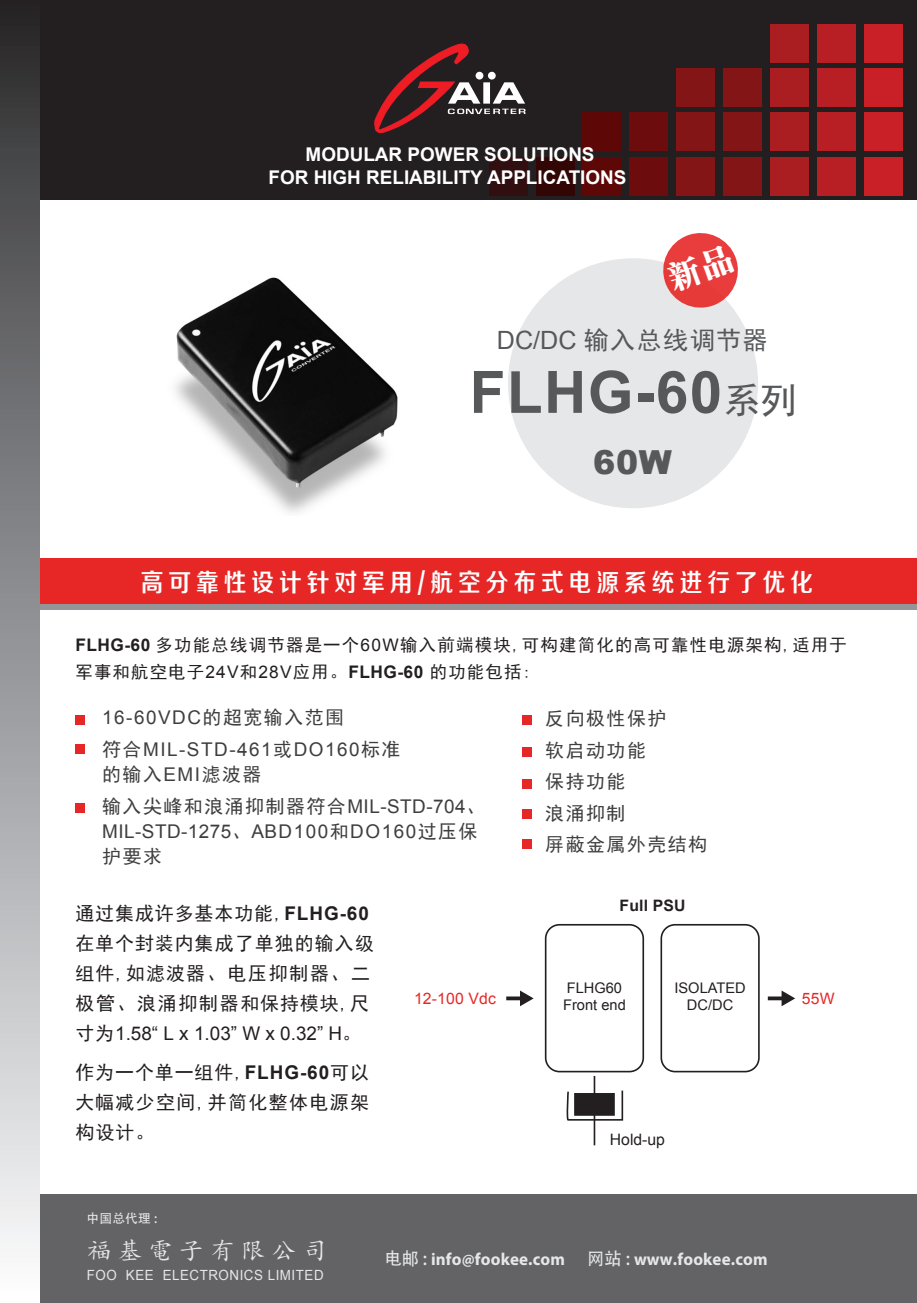
<style>
.page{position:relative;width:917px;height:1303px;background:#fff}
.page>*{position:absolute;margin:0;border:0;box-sizing:border-box;transform-origin:0 0}
.t1{font:700 58.45px "Arial";letter-spacing:.025em;color:#57585a}
.t2{font:900 33.07px "Arial";color:#57585a}
.t3{font:25.2px "FZZZHONGJW GB1 0";letter-spacing:.22em;color:#fff;scale:.9 1}
.t4{font:25.2px "Sim Hei";letter-spacing:.05em;color:#57585a}
.t5{font:23.97px "Kai Ti";letter-spacing:.25em;color:#e6e7e9}
.t6{font:18.9px/29.9px "Sim Hei";letter-spacing:.06em;color:#231f20}
.t7{font:18.9px/31.5px "Sim Hei";letter-spacing:.08em;color:#3e3e3f}
.t8{font:700 18.9px/22.8px "Arial";color:#fff;text-align:center}
.t9{font:18.9px/31.5px "Arial";letter-spacing:.08em;color:#3e3e3f}
.t10{font:18.9px "Arial";letter-spacing:.055em;color:#3e3e3f}
.t11{font:18.9px "Arial";color:#231f20}
.t12{font:17.32px/26.8px "Sim Hei";letter-spacing:.075em;color:#231f20}
.t13{font:700 17.32px "Myriad Pro";letter-spacing:.01em;color:#e6e7e9}
.t14{font:15.75px "Arial";letter-spacing:.01em;color:#e62726}
.t15{font:700 15.75px "Arial";letter-spacing:.01em;color:#231f20}
.t16{font:15.75px "Arial";color:#231f20}
.t17{font:14.7px/17.5px "Arial";color:#231f20}
.t18{font:14px "Arial";letter-spacing:.04em;color:#e6e7e9;scale:.95 1}
.t19{font:12.6px "Adobe Heiti Std";letter-spacing:.025em;color:#e6e7e9}
.s1{font-family:"Arial"}
.s2{font-family:"Sim Hei";font-weight:400;font-size:36.23px}
.s3{font-family:"Arial";font-weight:700}
.s4{font-family:"Sim Hei"}
.s5{font-family:"Adobe Heiti Std";font-weight:400}
</style>
<div class="page">
<div style="left:27px;top:603px;width:889px;height:6px;background:#939598"></div>
<div style="left:35px;top:558px;width:881px;height:46px;background:#e62726"></div>
<div style="left:38px;top:1194px;width:878px;height:109px;background:#636366"></div>
<div style="left:33px;top:0;width:883px;height:200px;background:#231f20"></div>
<div style="left:0;top:0;width:39px;height:1303px;background:linear-gradient(to bottom,#2c2d2f,#fcfeff)"></div>
<div style="left:863px;top:24px;width:39px;height:39px;background:#c82026"></div>
<div style="left:863px;top:69px;width:39px;height:38px;background:#c82026"></div>
<div style="left:863px;top:113px;width:39px;height:38px;background:#c82026"></div>
<div style="left:863px;top:157px;width:39px;height:38px;background:#c82026"></div>
<div style="left:816px;top:24px;width:39px;height:39px;background:#b71f24"></div>
<div style="left:816px;top:69px;width:39px;height:38px;background:#b71f24"></div>
<div style="left:816px;top:113px;width:39px;height:38px;background:#b71f24"></div>
<div style="left:816px;top:157px;width:39px;height:38px;background:#b71f24"></div>
<div style="left:769px;top:24px;width:39px;height:39px;background:#aa1e21"></div>
<div style="left:769px;top:69px;width:39px;height:38px;background:#aa1e21"></div>
<div style="left:769px;top:113px;width:39px;height:38px;background:#aa1e21"></div>
<div style="left:769px;top:157px;width:39px;height:38px;background:#aa1e21"></div>
<div style="left:723px;top:69px;width:38px;height:38px;background:#841517"></div>
<div style="left:723px;top:113px;width:38px;height:38px;background:#841517"></div>
<div style="left:723px;top:157px;width:38px;height:38px;background:#841517"></div>
<div style="left:676px;top:69px;width:38px;height:38px;background:#841517"></div>
<div style="left:676px;top:113px;width:38px;height:38px;background:#841517"></div>
<div style="left:676px;top:157px;width:38px;height:38px;background:#841517"></div>
<div style="left:629px;top:113px;width:39px;height:38px;background:#6c0c0d"></div>
<div style="left:629px;top:157px;width:39px;height:38px;background:#6c0c0d"></div>
<div style="left:582px;top:113px;width:39px;height:38px;background:#5d0707"></div>
<div style="left:582px;top:157px;width:39px;height:38px;background:#5d0707"></div>
<div style="left:535px;top:157px;width:39px;height:38px;background:#310604"></div>
<div style="left:489px;top:157px;width:38px;height:38px;background:#310e10"></div>
<svg style="left:374px;top:44px;width:151px;height:89px"></svg>
<img style="left:175px;top:277px;width:223px;height:236px">
<div style="left:508px;top:258px;width:249px;height:250px;background:#e6e7e9;border-radius:50%"></div>
<div style="left:75px;top:715px;width:10px;height:10px;background:#e62726"></div>
<div style="left:75px;top:745px;width:10px;height:9px;background:#e62726"></div>
<div style="left:75px;top:803px;width:10px;height:10px;background:#e62726"></div>
<div style="left:522px;top:715px;width:9px;height:10px;background:#e62726"></div>
<div style="left:522px;top:747px;width:9px;height:9px;background:#e62726"></div>
<div style="left:522px;top:779px;width:9px;height:9px;background:#e62726"></div>
<div style="left:522px;top:809px;width:9px;height:9px;background:#e62726"></div>
<div style="left:522px;top:839px;width:9px;height:10px;background:#e62726"></div>
<div style="left:544px;top:924px;width:100px;height:148px;border:2px solid #231f20;border-radius:14px"></div>
<div style="left:660px;top:924px;width:99px;height:148px;border:2px solid #231f20;border-radius:14px"></div>
<svg style="left:506px;top:990px;width:27px;height:16px"></svg>
<svg style="left:767px;top:990px;width:28px;height:16px"></svg>
<hr style="left:593px;top:1076px;width:2px;height:69px;background:#231f20">
<svg style="left:566px;top:1089px;width:57px;height:32px"></svg>
<div style="left:574px;top:1093px;width:40px;height:22px;background:#231f20"></div>
<svg style="left:663px;top:233px;width:74px;height:75px"></svg>
<p class="t8" style="left:268px;top:144px;width:359px">MODULAR POWER SOLUTIONS<br>FOR HIGH RELIABILITY APPLICATIONS</p>
<h3 class="t4" style="left:496px;top:327px;width:272px"><span class="s1">DC/DC</span> 输入总线调节器</h3>
<h1 class="t1" style="left:469px;top:353px;width:328px">FLHG-60<span class="s2">系列</span></h1>
<h2 class="t2" style="left:593px;top:438px;width:80px">60W</h2>
<h3 class="t3" style="left:141px;top:568px;width:748px">高可靠性设计针对军用/航空分布式电源系统进行了优化</h3>
<p class="t12" style="left:75px;top:631px;width:772px"><span class="s3">FLHG-60</span> 多功能总线调节器是一个<span class="s1">60W</span>输入前端模块,可构建简化的高可靠性电源架构,适用于军事和航空电子<span class="s1">24V</span>和<span class="s1">28V</span>应用。<span class="s3">FLHG-60</span> 的功能包括:</p>
<p class="t9" style="left:102px;top:702px;width:300px">16-60VDC<span class="s4">的超宽输入范围<br>符合</span>MIL-STD-461<span class="s4">或</span>DO160<span class="s4">标准</span></p>
<p class="t7" style="left:102px;top:759px;width:384px">的输入<span class="s1">EMI</span>滤波器<br>输入尖峰和浪涌抑制器符合<span class="s1">MIL-STD-704</span>、</p>
<p class="t10" style="left:102px;top:819px;width:376px">MIL-STD-1275<span class="s4">、</span>ABD100<span class="s4">和</span>DO160<span class="s4">过压保</span></p>
<p class="t7" style="left:102px;top:840px;width:61px">护要求</p>
<p class="t7" style="left:545px;top:703px;width:163px">反向极性保护<br>软启动功能<br>保持功能<br>浪涌抑制<br>屏蔽金属外壳结构</p>
<p class="t6" style="left:75px;top:898px;width:300px">通过集成许多基本功能,<span class="s3">FLHG-60</span>在单个封装内集成了单独的输入级组件,如滤波器、电压抑制器、二极管、浪涌抑制器和保持模块,尺</p>
<p class="t11" style="left:75px;top:1021px;width:287px"><span class="s4">寸为</span>1.58“ L x 1.03” W x 0.32” H<span class="s4">。</span></p>
<p class="t6" style="left:75px;top:1057px;width:295px;text-align:justify">作为一个单一组件,<span class="s3">FLHG-60</span>可以大幅减少空间,并简化整体电源架构设计。</p>
<p class="t15" style="left:619px;top:894px;width:67px">Full PSU</p>
<p class="t17" style="left:674px;top:978px;width:73px;text-align:center">ISOLATED<br>DC/DC</p>
<p class="t17" style="left:563px;top:978px;width:64px">FLHG60<br>Front end</p>
<p class="t14" style="left:414px;top:988px;width:83px">12-100 Vdc</p>
<p class="t14" style="left:801px;top:988px;width:34px">55W</p>
<p class="t16" style="left:609px;top:1129px;width:57px">Hold-up</p>
<p class="t19" style="left:86px;top:1210px;width:72px">中国总代理 :</p>
<p class="t5" style="left:87px;top:1238px;width:241px">福基電子有限公司</p>
<p class="t18" style="left:87px;top:1265px;width:250px">FOO KEE ELECTRONICS LIMITED</p>
<p class="t13" style="left:384px;top:1247px;width:182px"><span class="s5">电邮 :</span> info@fookee.com</p>
<p class="t13" style="left:587px;top:1247px;width:182px"><span class="s5">网站 :</span> www.fookee.com</p>
</div>
